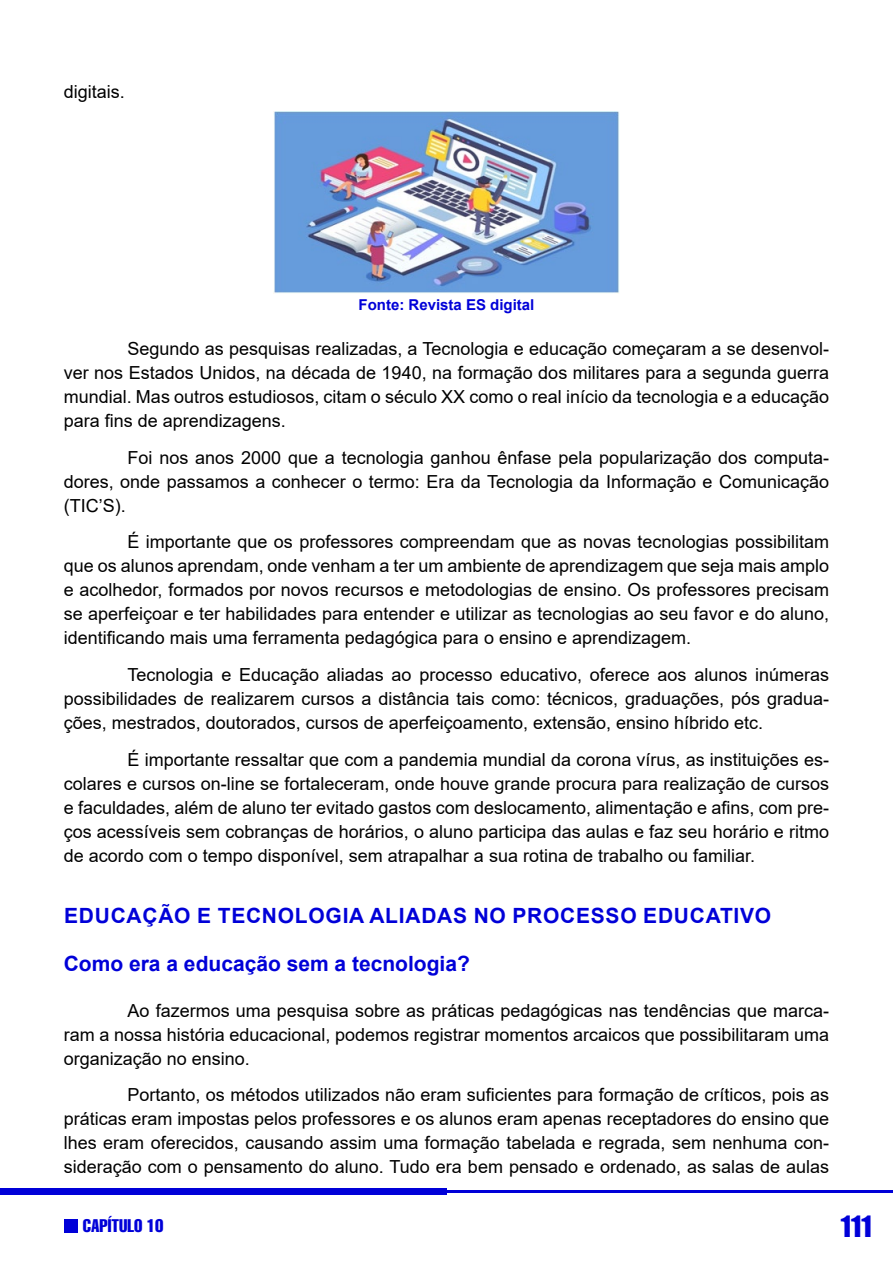
<style>
.page{position:relative;width:893px;height:1263px;background:#fff}
.page>*{position:absolute;margin:0;border:0;box-sizing:border-box;transform-origin:0 0}
.t1{font:27px "Impact";color:#0000d8}
.t2{font:700 21px "Arial";letter-spacing:.035em;color:#0000d8}
.t3{font:700 21px "Arial";color:#0000d8}
.t4{font:18px/24px "Arial";color:#000;text-align:justify}
.t5{font:extra-condensed 18px "Helvetica";color:#0000d8}
.t6{font:700 15px "Arial";color:#0000d8}
</style>
<div class="page">
<div style="left:0;top:1188px;width:446px;height:7px;background:#0000d8"></div>
<hr style="left:446px;top:1191px;width:447px;height:2px;background:#0000d8">
<div style="left:65px;top:1219px;width:13px;height:14px;background:#0000d8"></div>
<img style="left:273px;top:111px;width:346px;height:182px">
<p class="t4" style="left:64px;top:80px;width:63px">digitais.</p>
<p class="t6" style="left:359px;top:294px;width:177px">Fonte: Revista ES digital</p>
<p class="t4" style="left:64px;top:337px;width:767px;text-indent:64px">Segundo as pesquisas realizadas, a Tecnologia e educação começaram a se desenvol&shy;ver nos Estados Unidos, na década de 1940, na formação dos militares para a segunda guerra mundial. Mas outros estudiosos, citam o século XX como o real início da tecnologia e a educação para fins de aprendizagens.</p>
<p class="t4" style="left:64px;top:445px;width:767px;text-indent:64px">Foi nos anos 2000 que a tecnologia ganhou ênfase pela popularização dos computa&shy;dores, onde passamos a conhecer o termo: Era da Tecnologia da Informação e Comunicação (TIC’S).</p>
<p class="t4" style="left:64px;top:530px;width:767px;text-indent:64px">É importante que os professores compreendam que as novas tecnologias possibilitam que os alunos aprendam, onde venham a ter um ambiente de aprendizagem que seja mais amplo e acolhedor, formados por novos recursos e metodologias de ensino. Os professores precisam se aperfeiçoar e ter habilidades para entender e utilizar as tecnologias ao seu favor e do aluno, identificando mais uma ferramenta pedagógica para o ensino e aprendizagem.</p>
<p class="t4" style="left:64px;top:663px;width:767px;text-indent:64px">Tecnologia e Educação aliadas ao processo educativo, oferece aos alunos inúmeras possibilidades de realizarem cursos a distância tais como: técnicos, graduações, pós gradua&shy;ções, mestrados, doutorados, cursos de aperfeiçoamento, extensão, ensino híbrido etc.</p>
<p class="t4" style="left:64px;top:747px;width:767px;text-indent:64px">É importante ressaltar que com a pandemia mundial da corona vírus, as instituições es&shy;colares e cursos on-line se fortaleceram, onde houve grande procura para realização de cursos e faculdades, além de aluno ter evitado gastos com deslocamento, alimentação e afins, com pre&shy;ços acessíveis sem cobranças de horários, o aluno participa das aulas e faz seu horário e ritmo de acordo com o tempo disponível, sem atrapalhar a sua rotina de trabalho ou familiar.</p>
<p class="t2" style="left:64px;top:901px;width:709px">EDUCAÇÃO E TECNOLOGIA ALIADAS NO PROCESSO EDUCATIVO</p>
<p class="t3" style="left:64px;top:949px;width:408px">Como era a educação sem a tecnologia?</p>
<p class="t4" style="left:64px;top:998px;width:767px;text-indent:64px">Ao fazermos uma pesquisa sobre as práticas pedagógicas nas tendências que marca&shy;ram a nossa história educacional, podemos registrar momentos arcaicos que possibilitaram uma organização no ensino.</p>
<p class="t4" style="left:64px;top:1083px;width:767px;text-indent:64px">Portanto, os métodos utilizados não eram suficientes para formação de críticos, pois as práticas eram impostas pelos professores e os alunos eram apenas receptadores do ensino que lhes eram oferecidos, causando assim uma formação tabelada e regrada, sem nenhuma con&shy;sideração com o pensamento do aluno. Tudo era bem pensado e ordenado, as salas de aulas</p>
<p class="t5" style="left:83px;top:1214px;width:82px">CAPÍTULO 10</p>
<h1 class="t1" style="left:841px;top:1206px;width:32px">111</h1>
</div>
